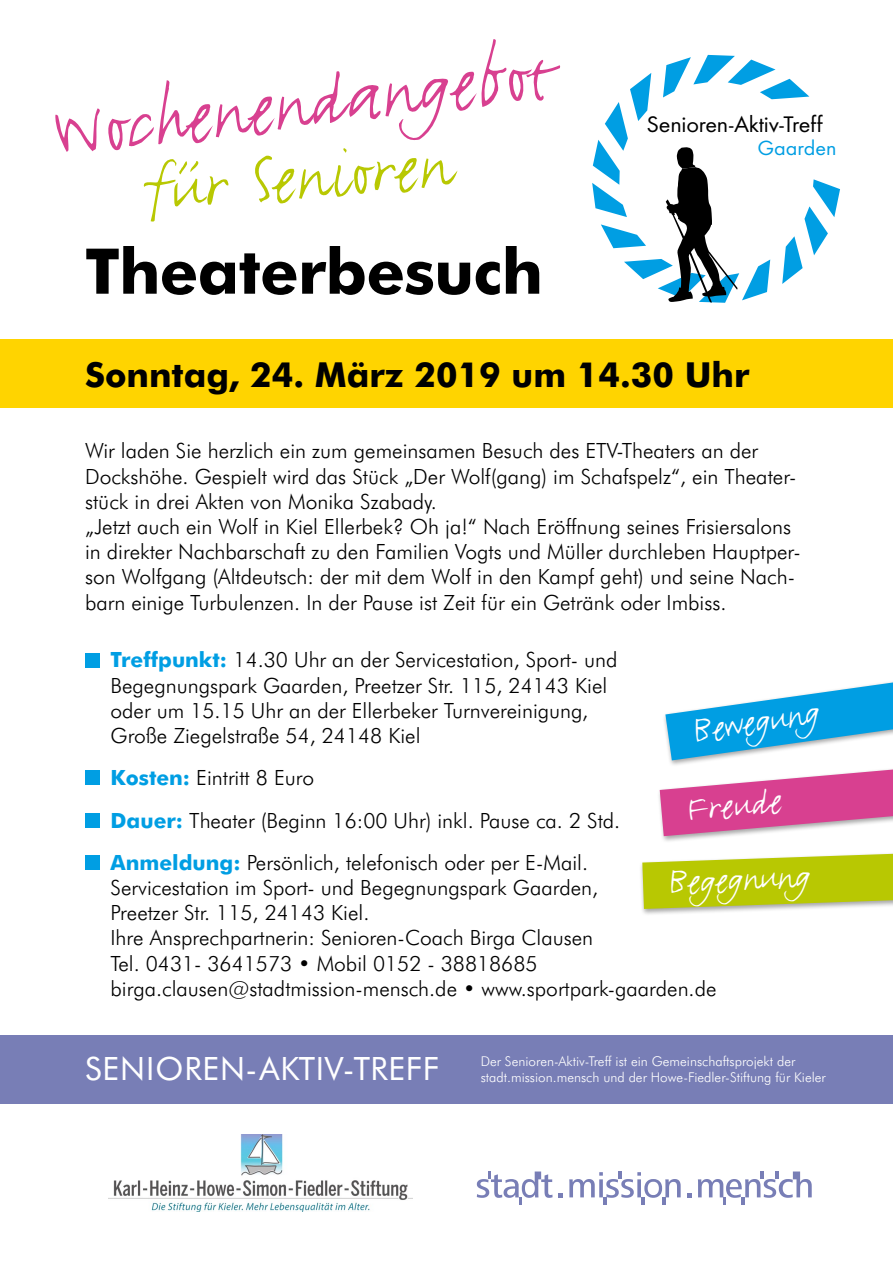
<style>
.page{position:relative;width:893px;height:1263px;background:#fff}
.page>*{position:absolute;margin:0;border:0;box-sizing:border-box;transform-origin:0 0}
.t1{font:85.35px "FF Justlefthand";color:#d84090}
.t2{font:76.5px "FF Justlefthand";color:#b8c802}
.t3{font:700 63px "Futura BT";letter-spacing:-.01em;color:#000}
.t4{font:41.7px "FF Justlefthand";color:#fff}
.t5{font:700 34.5px "Futura BT";color:#000}
.t6{font:32.1px "Futura BT";letter-spacing:.025em;color:#fff}
.t7{font:23.4px "Futura T";letter-spacing:-.01em;color:#000;scale:1.04 1}
.t8{font:21.3px "Futura T";color:#009ee3;scale:1.04 1}
.t9{font:300 21px/25.2px "Futura BT";color:#000}
.t10{font:300 13.5px/16.2px "Futura BT";color:#fff}
.s1{font-size:91.95px}
.s2{font-weight:700;color:#009ee3}
</style>
<div class="page">
<svg style="left:592px;top:55px;width:248px;height:248px"></svg>
<div style="left:0;top:340px;width:893px;height:68px;background:#ffd400"></div>
<div style="left:85px;top:653px;width:15px;height:14px;background:#009ee3"></div>
<div style="left:85px;top:770px;width:15px;height:15px;background:#009ee3"></div>
<div style="left:85px;top:813px;width:15px;height:14px;background:#009ee3"></div>
<div style="left:85px;top:855px;width:15px;height:15px;background:#009ee3"></div>
<div style="left:0;top:1035px;width:893px;height:68px;background:#787eb6"></div>
<img style="left:109px;top:1134px;width:304px;height:77px">
<svg style="left:477px;top:1171px;width:85px;height:34px"></svg>
<svg style="left:698px;top:1171px;width:114px;height:34px"></svg>
<svg style="left:569px;top:1171px;width:112px;height:34px"></svg>
<svg style="left:687px;top:1193px;width:4px;height:4px"></svg>
<svg style="left:665px;top:682px;width:228px;height:78px"></svg>
<div style="left:657px;top:767px;width:236px;height:76px;background:#000;opacity:.35"></div>
<svg style="left:660px;top:769px;width:233px;height:67px"></svg>
<div style="left:639px;top:850px;width:254px;height:66px;background:#000;opacity:.35"></div>
<svg style="left:642px;top:854px;width:251px;height:55px;background:#bfcc26"></svg>
<h1 class="t1" style="left:48px;top:80px;width:506px;rotate:-7deg">Wochenendangebot</h1>
<h2 class="t2" style="left:143px;top:143px;width:306px;rotate:-5deg">für <span class="s1">S</span>enioren</h2>
<h3 class="t3" style="left:85px;top:233px;width:459px">Theaterbesuch</h3>
<p class="t7" style="left:647px;top:111px;width:171px">Senioren-Aktiv-Treff</p>
<p class="t8" style="left:757px;top:135px;width:78px">Gaarden</p>
<h3 class="t5" style="left:85px;top:354px;width:666px">Sonntag, 24. März 2019 um 14.30 Uhr</h3>
<p class="t9" style="left:85px;top:438px;width:717px">Wir laden Sie herzlich ein zum gemeinsamen Besuch des ETV-Theaters an der Dockshöhe. Gespielt wird das Stück „Der Wolf(gang) im Schafspelz“, ein Theater&shy;stück in drei Akten von Monika Szabady.<br>„Jetzt auch ein Wolf in Kiel Ellerbek? Oh ja!“ Nach Eröffnung seines Frisiersalons in direkter Nachbarschaft zu den Familien Vogts und Müller durchleben Hauptper&shy;son Wolfgang (Altdeutsch: der mit dem Wolf in den Kampf geht) und seine Nach&shy;barn einige Turbulenzen. In der Pause ist Zeit für ein Getränk oder Imbiss.</p>
<p class="t9" style="left:111px;top:647px;width:508px"><span class="s2">Treffpunkt:</span> 14.30 Uhr an der Servicestation, Sport- und Begegnungspark Gaarden, Preetzer Str. 115, 24143 Kiel oder um 15.15 Uhr an der Ellerbeker Turnvereinigung, Große Ziegelstraße 54, 24148 Kiel</p>
<p class="t9" style="left:111px;top:756px;width:511px;line-height:42.2px"><span class="s2">Kosten:</span> Eintritt 8 Euro<br><span class="s2">Dauer:</span> Theater (Beginn 16:00 Uhr) inkl. Pause ca. 2 Std.<br><span class="s2">Anmeldung:</span> Persönlich, telefonisch oder per E-Mail.</p>
<p class="t9" style="left:111px;top:875px;width:607px">Servicestation im Sport- und Begegnungspark Gaarden,<br>Preetzer Str. 115, 24143 Kiel.<br>Ihre Ansprechpartnerin: Senioren-Coach Birga Clausen<br>Tel. 0431- 3641573 • Mobil 0152 - 38818685 birga.clausen@stadtmission-mensch.de • www.sportpark-gaarden.de</p>
<h3 class="t4" style="left:689px;top:705px;width:129px;rotate:-9deg">Bewegung</h3>
<h3 class="t4" style="left:684px;top:784px;width:96px;rotate:-6deg">Freude</h3>
<h3 class="t4" style="left:667px;top:856px;width:144px;rotate:-3deg">Begegnung</h3>
<h3 class="t6" style="left:85px;top:1049px;width:356px">SENIOREN-AKTIV-TREFF</h3>
<p class="t10" style="left:481px;top:1053px;width:347px">Der Senioren-Aktiv-Treff ist ein Gemeinschaftsprojekt der stadt.mission.mensch und der Howe-Fiedler-Stiftung für Kieler</p>
</div>
